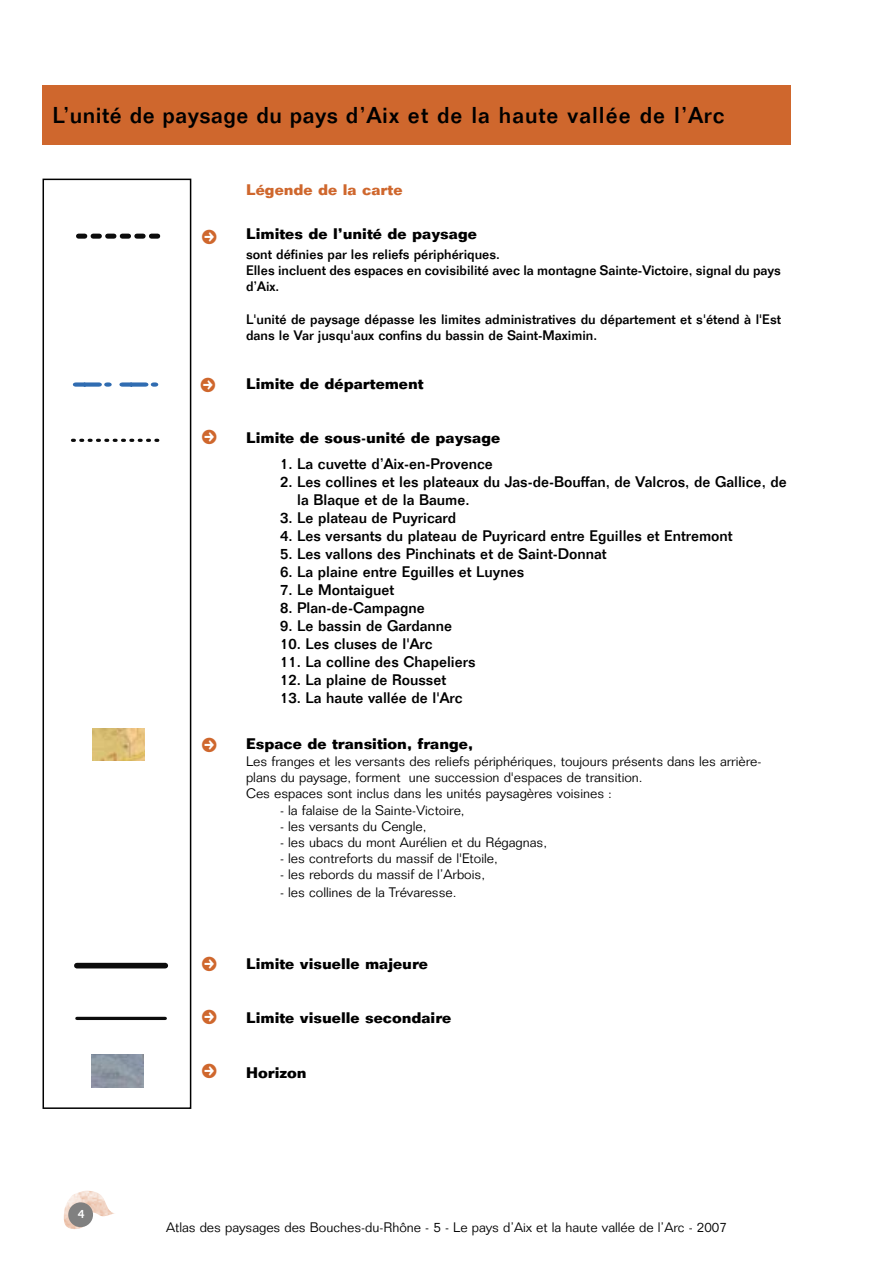
<style>
.page{position:relative;width:893px;height:1263px;background:#fff}
.page>*{position:absolute;margin:0;border:0;box-sizing:border-box;transform-origin:0 0}
.t1{font:500 22.5px "Folio";letter-spacing:.045em;color:#000}
.t2{font:18px "Mini Pics Directional RA";color:#cf672d}
.t3{font:500 15px/18px "Folio";color:#000}
.t4{font:700 15px "Folio";color:#000}
.t5{font:700 15px "Folio";color:#cf672d}
.t6{font:300 13.5px/16.2px "Folio";color:#000}
.t7{font:500 13.5px/16.2px "Folio";color:#000}
.t8{font:500 12px "Folio";color:#fff}
</style>
<div class="page">
<img style="left:64px;top:1190px;width:51px;height:39px">
<div style="left:68px;top:1202px;width:25px;height:25px;background:#808080;border-radius:50%"></div>
<div style="left:43px;top:85px;width:748px;height:60px;background:#cf672d"></div>
<div style="left:43px;top:179px;width:148px;height:930px;border:2px solid #000"></div>
<svg style="left:76px;top:234px;width:82px;height:5px"></svg>
<img style="left:93px;top:728px;width:52px;height:33px">
<svg style="left:72px;top:382px;width:87px;height:5px"></svg>
<svg style="left:71px;top:439px;width:87px;height:3px"></svg>
<div style="left:77px;top:963px;width:88px;height:5px;background:#0c0c0c"></div>
<img style="left:91px;top:1054px;width:52px;height:33px">
<hr style="left:77px;top:1017px;width:88px;height:3px;background:#0c0c0c">
<h1 class="t1" style="left:53px;top:107px;width:673px">L’unité de paysage du pays d’Aix et de la haute vallée de l’Arc</h1>
<p class="t8" style="left:78px;top:1209px;width:8px">4</p>
<h2 class="t2" style="left:219px;top:229px;width:17px;rotate:90deg">,</h2>
<h2 class="t2" style="left:218px;top:377px;width:17px;rotate:90deg">,</h2>
<h2 class="t2" style="left:219px;top:429px;width:17px;rotate:90deg">,</h2>
<h2 class="t2" style="left:219px;top:737px;width:17px;rotate:90deg">,</h2>
<h2 class="t2" style="left:219px;top:956px;width:17px;rotate:90deg">,</h2>
<h2 class="t2" style="left:219px;top:1009px;width:17px;rotate:90deg">,</h2>
<h2 class="t2" style="left:219px;top:1063px;width:17px;rotate:90deg">,</h2>
<p class="t5" style="left:246px;top:184px;width:158px">Légende de la carte</p>
<p class="t4" style="left:246px;top:228px;width:232px">Limites de l’unité de paysage</p>
<p class="t7" style="left:246px;top:247px;width:536px">sont définies par les reliefs périphériques.<br>Elles incluent des espaces en covisibilité avec la montagne Sainte-Victoire, signal du pays d’Aix.</p>
<p class="t7" style="left:246px;top:312px;width:536px">L'unité de paysage dépasse les limites administratives du département et s'étend à l'Est dans le Var jusqu'aux confins du bassin de Saint-Maximin.</p>
<p class="t4" style="left:246px;top:378px;width:179px">Limite de département</p>
<p class="t4" style="left:246px;top:432px;width:256px">Limite de sous-unité de paysage</p>
<p class="t3" style="left:280px;top:456px;width:214px">1. La cuvette d’Aix-en-Provence</p>
<p class="t3" style="left:297px;top:474px;width:491px;text-indent:-17px">2. Les collines et les plateaux du Jas-de-Bouffan, de Valcros, de Gallice, de la Blaque et de la Baume.</p>
<p class="t3" style="left:280px;top:510px;width:178px">3. Le plateau de Puyricard</p>
<p class="t3" style="left:280px;top:528px;width:454px">4. Les versants du plateau de Puyricard entre Eguilles et Entremont</p>
<p class="t3" style="left:280px;top:546px;width:328px">5. Les vallons des Pinchinats et de Saint-Donnat</p>
<p class="t3" style="left:280px;top:564px;width:246px">6. La plaine entre Eguilles et Luynes</p>
<p class="t3" style="left:280px;top:582px;width:116px">7. Le Montaiguet</p>
<p class="t3" style="left:280px;top:600px;width:146px">8. Plan-de-Campagne</p>
<p class="t3" style="left:280px;top:618px;width:174px">9. Le bassin de Gardanne</p>
<p class="t3" style="left:280px;top:636px;width:154px">10. Les cluses de l'Arc</p>
<p class="t3" style="left:280px;top:654px;width:197px">11. La colline des Chapeliers</p>
<p class="t3" style="left:280px;top:672px;width:168px">12. La plaine de Rousset</p>
<p class="t3" style="left:280px;top:690px;width:184px">13. La haute vallée de l'Arc</p>
<p class="t4" style="left:246px;top:738px;width:228px">Espace de transition, frange,</p>
<p class="t6" style="left:246px;top:755px;width:517px">Les franges et les versants des reliefs périphériques, toujours présents dans les arrière&shy;plans du paysage, forment une succession d'espaces de transition.<br>Ces espaces sont inclus dans les unités paysagères voisines :</p>
<p class="t6" style="left:280px;top:803px;width:186px">- la falaise de la Sainte-Victoire,</p>
<p class="t6" style="left:280px;top:819px;width:148px">- les versants du Cengle,</p>
<p class="t6" style="left:280px;top:836px;width:269px">- les ubacs du mont Aurélien et du Régagnas,</p>
<p class="t6" style="left:280px;top:852px;width:219px">- les contreforts du massif de l'Etoile,</p>
<p class="t6" style="left:280px;top:868px;width:206px">- les rebords du massif de l’Arbois,</p>
<p class="t6" style="left:280px;top:885px;width:178px">- les collines de la Trévaresse.</p>
<p class="t4" style="left:246px;top:958px;width:184px">Limite visuelle majeure</p>
<p class="t4" style="left:246px;top:1012px;width:207px">Limite visuelle secondaire</p>
<p class="t4" style="left:246px;top:1067px;width:62px">Horizon</p>
<p class="t6" style="left:166px;top:1220px;width:562px">Atlas des paysages des Bouches-du-Rhône - 5 - Le pays d’Aix et la haute vallée de l’Arc - 2007</p>
</div>
